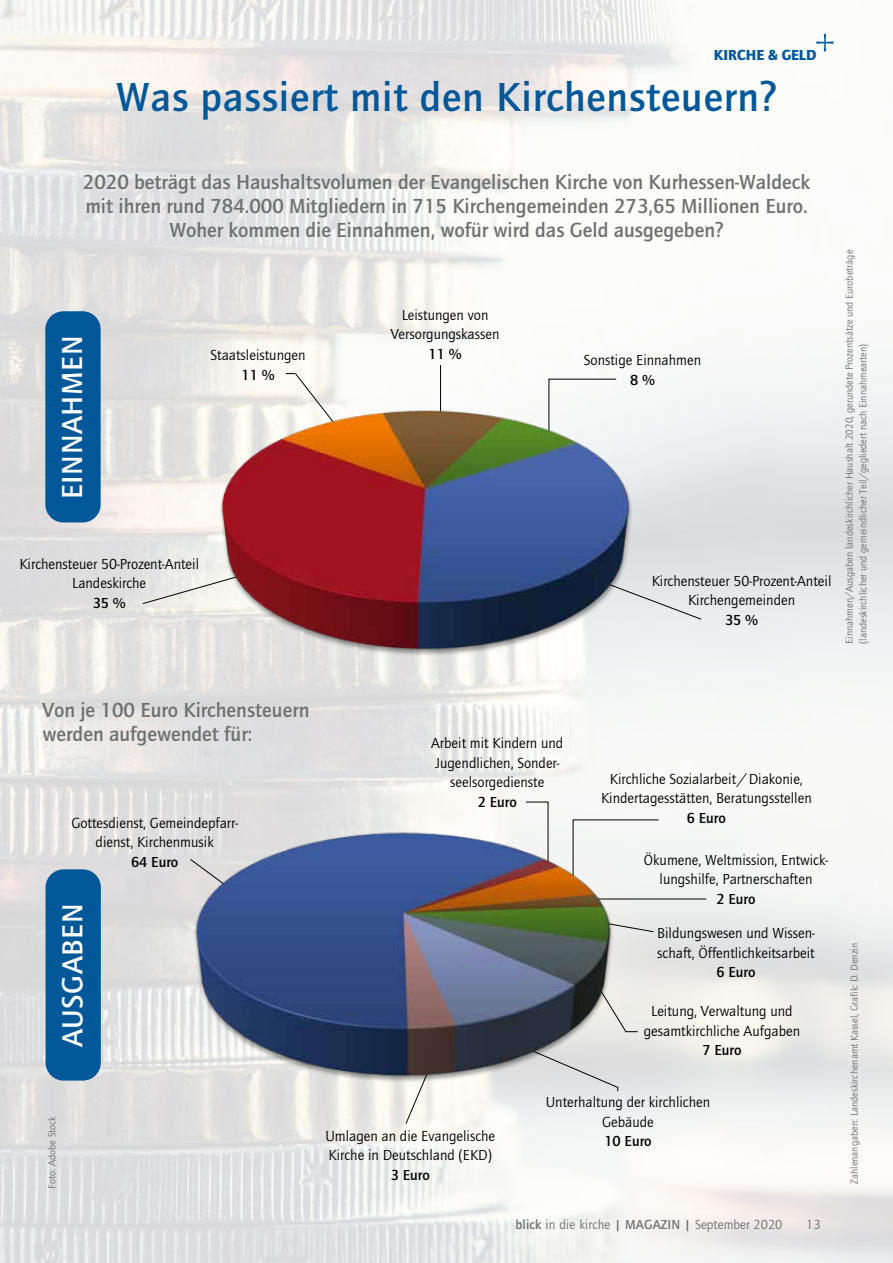
<style>
.page{position:relative;width:893px;height:1263px;background:#fff}
.page>*{position:absolute;margin:0;border:0;box-sizing:border-box;transform-origin:0 0}
.t1{font:700 42px "Quay Itc T";letter-spacing:.02em;color:#005899}
.t2{font:700 30px "Quay Itc T";letter-spacing:.02em;color:#fff}
.t3{font:700 21px/24px "Quay Itc T";color:#6f7070;text-align:center}
.t4{font:15px/19.5px "Quay Itc T";color:#000;text-align:center}
.t5{font:700 15px "Quay Itc T";color:#000}
.t6{font:900 15px "Quay Itc T";color:#005899}
.t7{font:13.5px "Quay Itc T";color:#6f7070}
.t8{font:10.5px/13.5px "Quay Itc T";color:#6f7070}
.s1{font-weight:700}
</style>
<div class="page">
<img style="left:0;top:0;width:893px;height:1263px">
<svg style="left:190px;top:858px;width:1px;height:31px"></svg>
<svg style="left:525px;top:801px;width:24px;height:22px"></svg>
<div style="left:572px;top:819px;width:87px;height:64px;background:#f3f5f4"></div>
<hr style="left:590px;top:899px;width:116px;height:1px;background:#000">
<svg style="left:616px;top:921px;width:38px;height:11px"></svg>
<svg style="left:499px;top:960px;width:139px;height:132px;background:#e2e3e2"></svg>
<svg style="left:405px;top:1084px;width:30px;height:40px"></svg>
<img style="left:191px;top:823px;width:425px;height:259px">
<div style="left:46px;top:869px;width:55px;height:211px;background:#005899;border-radius:18px"></div>
<hr style="left:440px;top:365px;width:1px;height:72px;background:#000">
<svg style="left:548px;top:378px;width:69px;height:23px"></svg>
<div style="left:638px;top:564px;width:64px;height:56px;background:#e4e7e9"></div>
<svg style="left:142px;top:559px;width:71px;height:45px;background:#e5e5e2"></svg>
<svg style="left:286px;top:372px;width:49px;height:29px"></svg>
<img style="left:213px;top:401px;width:425px;height:257px">
<div style="left:45px;top:311px;width:56px;height:211px;background:#005899;border-radius:18px"></div>
<svg style="left:816px;top:34px;width:17px;height:17px"></svg>
<p class="t6" style="left:714px;top:46px;width:104px">KIRCHE &amp; GELD</p>
<h1 class="t1" style="left:116px;top:72px;width:662px">Was passiert mit den Kirchensteuern?</h1>
<h3 class="t3" style="left:83px;top:170px;width:729px">2020 beträgt das Haushaltsvolumen der Evangelischen Kirche von Kurhessen-Waldeck mit ihren rund 784.000 Mitgliedern in 715 Kirchengemeinden 273,65 Millionen Euro.<br>Woher kommen die Einnahmen, wofür wird das Geld ausgegeben?</h3>
<h2 class="t2" style="left:55px;top:499px;width:165px;rotate:-90deg">EINNAHMEN</h2>
<p class="t4" style="left:211px;top:345px;width:96px">Staatsleistungen</p>
<p class="t5" style="left:241px;top:366px;width:35px">11 %</p>
<p class="t4" style="left:19px;top:554px;width:181px">Kirchensteuer 50-Prozent-Anteil<br>Landeskirche</p>
<p class="t5" style="left:93px;top:594px;width:35px">35 %</p>
<p class="t4" style="left:391px;top:305px;width:110px">Leistungen von<br>Versorgungskassen</p>
<p class="t5" style="left:428px;top:345px;width:35px">11 %</p>
<p class="t4" style="left:584px;top:350px;width:119px">Sonstige Einnahmen</p>
<p class="t5" style="left:630px;top:371px;width:26px">8 %</p>
<p class="t4" style="left:652px;top:570px;width:181px">Kirchensteuer 50-Prozent-Anteil<br>Kirchengemeinden</p>
<p class="t5" style="left:725px;top:611px;width:35px">35 %</p>
<p class="t8" style="left:842px;top:644px;width:395px;rotate:-90deg">Einnahmen/Ausgaben landeskirchlicher Haushalt 2020, gerundete Prozentsätze und Eurobeträge (landeskirchlicher und gemeindlicher Teil/gegliedert nach Einnahmearten)</p>
<h3 class="t3" style="left:43px;top:698px;width:268px;text-align:left">Von je 100 Euro Kirchensteuern werden aufgewendet für:</h3>
<p class="t4" style="left:71px;top:812px;width:168px">Gottesdienst, Gemeindepfarr&shy;dienst, Kirchenmusik</p>
<p class="t5" style="left:131px;top:853px;width:49px">64 Euro</p>
<h2 class="t2" style="left:55px;top:1047px;width:145px;rotate:-90deg">AUSGABEN</h2>
<p class="t8" style="left:45px;top:1188px;width:74px;rotate:-90deg">Foto: Adobe Stock</p>
<p class="t4" style="left:431px;top:733px;width:134px">Arbeit mit Kindern und<br>Jugendlichen, Sonder&shy;seelsorgedienste</p>
<p class="t5" style="left:478px;top:793px;width:41px">2 Euro</p>
<p class="t4" style="left:601px;top:769px;width:212px">Kirchliche Sozialarbeit/Diakonie,<br>Kindertagesstätten, Beratungsstellen</p>
<p class="t5" style="left:687px;top:809px;width:41px">6 Euro</p>
<p class="t4" style="left:644px;top:850px;width:186px">Ökumene, Weltmission, Entwick&shy;lungshilfe, Partnerschaften</p>
<p class="t5" style="left:716px;top:890px;width:41px">2 Euro</p>
<p class="t4" style="left:657px;top:923px;width:159px;text-align:left">Bildungswesen und Wissen&shy;schaft, Öffentlichkeitsarbeit</p>
<p class="t5" style="left:716px;top:963px;width:41px">6 Euro</p>
<p class="t4" style="left:644px;top:1001px;width:158px">Leitung, Verwaltung und gesamtkirchliche Aufgaben</p>
<p class="t5" style="left:702px;top:1041px;width:41px">7 Euro</p>
<p class="t4" style="left:325px;top:1126px;width:171px;text-align:left">Umlagen an die Evangelische<br>Kirche in Deutschland (EKD)</p>
<p class="t5" style="left:391px;top:1166px;width:41px">3 Euro</p>
<p class="t4" style="left:546px;top:1092px;width:166px">Unterhaltung der kirchlichen<br>Gebäude</p>
<p class="t5" style="left:604px;top:1132px;width:49px">10 Euro</p>
<p class="t7" style="left:516px;top:1216px;width:268px"><span class="s1">blick</span> in die kirche <span class="s1">| MAGAZIN |</span> September 2020</p>
<p class="t7" style="left:806px;top:1216px;width:16px">13</p>
<p class="t8" style="left:847px;top:1184px;width:242px;rotate:-90deg">Zahlenangaben: Landeskirchenamt Kassel, Grafik: D. Denzin</p>
</div>
